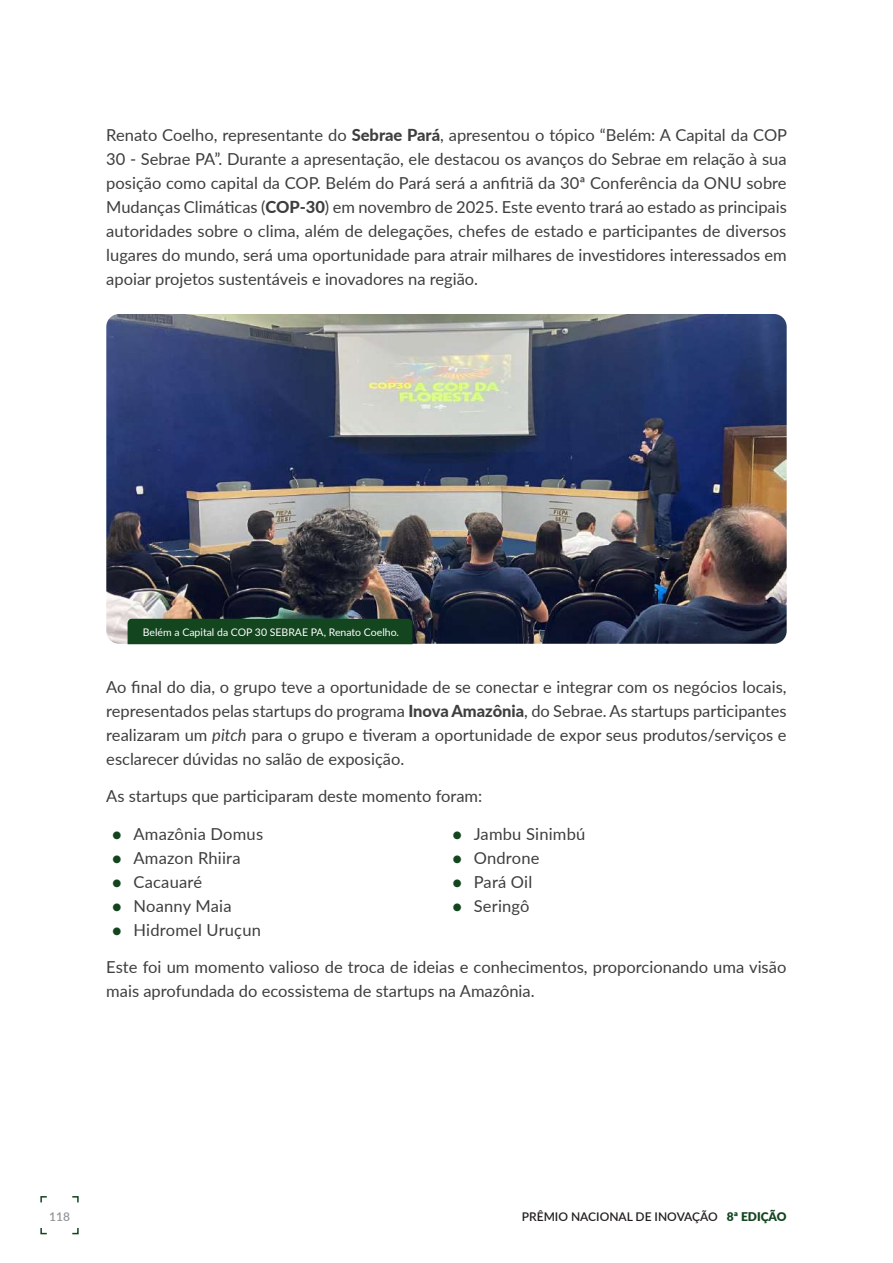
<style>
.page{position:relative;width:893px;height:1263px;background:#fff}
.page>*{position:absolute;margin:0;border:0;box-sizing:border-box;transform-origin:0 0}
.t1{font:16.5px/24px "Lato";color:#3e3e3f;text-align:justify}
.t2{font:600 12px "Lato";color:#231f20}
.t3{font:600 12px "Lato";color:#939598}
.t4{font:10.5px "Lato";color:#fff}
.s1{font-weight:800}
.s2{font-style:italic}
.s3{font-weight:800;color:#13451f}
.s4{font-weight:900;color:#13451f}
</style>
<div class="page">
<svg style="left:40px;top:1196px;width:7px;height:7px"></svg>
<svg style="left:40px;top:1228px;width:7px;height:7px"></svg>
<svg style="left:72px;top:1196px;width:7px;height:7px"></svg>
<svg style="left:72px;top:1228px;width:7px;height:7px"></svg>
<img style="left:106px;top:314px;width:681px;height:330px">
<div style="left:128px;top:619px;width:284px;height:25px;background:#13451f"></div>
<p class="t1" style="left:106px;top:122px;width:682px">Renato Coelho, representante do <span class="s1">Sebrae Pará</span>, apresentou o tópico “Belém: A Capital da COP 30 - Sebrae PA”. Durante a apresentação, ele destacou os avanços do Sebrae em relação à sua posição como capital da COP. Belém do Pará será a anfitriã da 30ª Conferência da ONU sobre Mudanças Climáticas (<span class="s1">COP-30</span>) em novembro de 2025. Este evento trará ao estado as principais autoridades sobre o clima, além de delegações, chefes de estado e participantes de diversos lugares do mundo, será uma oportunidade para atrair milhares de investidores interessados em apoiar projetos sustentáveis e inovadores na região.</p>
<p class="t4" style="left:143px;top:624px;width:258px">Belém a Capital da COP 30 SEBRAE PA, Renato Coelho.</p>
<p class="t1" style="left:106px;top:674px;width:682px">Ao final do dia, o grupo teve a oportunidade de se conectar e integrar com os negócios locais, representados pelas startups do programa <span class="s1">Inova Amazônia</span>, do Sebrae. As startups participantes realizaram um <span class="s2">pitch</span> para o grupo e tiveram a oportunidade de expor seus produtos/serviços e esclarecer dúvidas no salão de exposição.</p>
<p class="t1" style="left:106px;top:783px;width:377px">As startups que participaram deste momento foram:</p>
<p class="t1" style="left:112px;top:821px;width:152px"><span class="s3">•</span> Amazônia Domus</p>
<p class="t1" style="left:112px;top:845px;width:130px"><span class="s3">•</span> Amazon Rhiira</p>
<p class="t1" style="left:112px;top:869px;width:91px"><span class="s3">•</span> Cacauaré</p>
<p class="t1" style="left:112px;top:893px;width:121px"><span class="s3">•</span> Noanny Maia</p>
<p class="t1" style="left:112px;top:917px;width:150px"><span class="s3">•</span> Hidromel Uruçun</p>
<p class="t1" style="left:452px;top:821px;width:134px"><span class="s3">•</span> Jambu Sinimbú</p>
<p class="t1" style="left:452px;top:845px;width:88px"><span class="s3">•</span> Ondrone</p>
<p class="t1" style="left:452px;top:869px;width:81px"><span class="s3">•</span> Pará Oil</p>
<p class="t1" style="left:452px;top:893px;width:79px"><span class="s3">•</span> Seringô</p>
<p class="t1" style="left:106px;top:954px;width:682px">Este foi um momento valioso de troca de ideias e conhecimentos, proporcionando uma visão mais aprofundada do ecossistema de startups na Amazônia.</p>
<p class="t3" style="left:49px;top:1207px;width:22px">118</p>
<p class="t2" style="left:522px;top:1207px;width:266px">PRÊMIO NACIONAL DE INOVAÇÃO <span class="s4">8ª EDIÇÃO</span></p>
</div>
